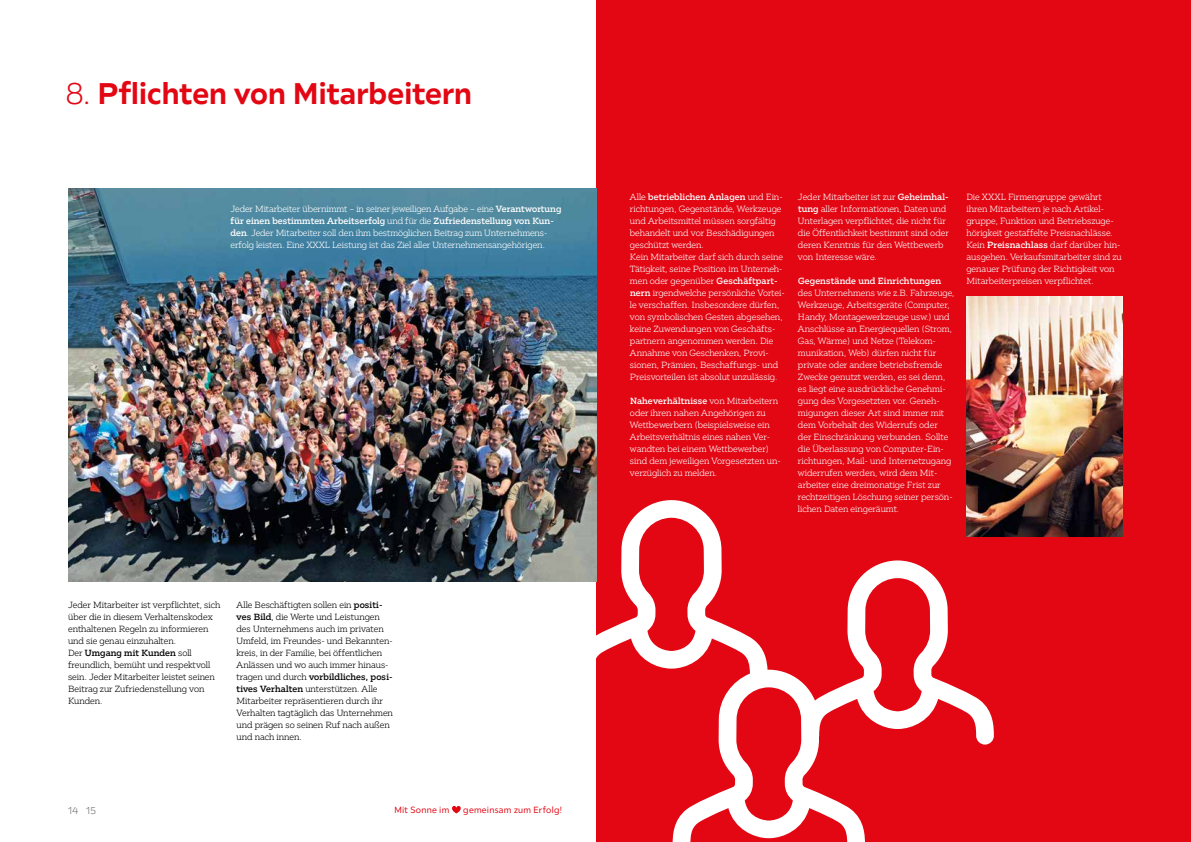
<style>
.page{position:relative;width:1191px;height:842px;background:#fff}
.page>*{position:absolute;margin:0;border:0;box-sizing:border-box;transform-origin:0 0}
.t1{font:700 30px "XXX Lutz Sans";letter-spacing:.005em;color:#e30613}
.t2{font:300 10px "XXX Lutz Sans";color:#706f6f}
.t3{font:300 9px/12px "XXX Lutz Serif";color:#fff}
.t4{font:300 9px/12px "XXX Lutz Serif";color:#000}
.t5{font:9px "XXX Lutz Sans";letter-spacing:.03em;color:#e30613}
.t6{font:500 9px "XXX Lutz Serif";letter-spacing:.015em;color:#fff}
.s1{font-weight:300}
.s2{font-weight:500}
</style>
<div class="page">
<svg style="left:452px;top:806px;width:9px;height:7px"></svg>
<div style="left:596px;top:0;width:595px;height:842px;background:#e30613"></div>
<img style="left:68px;top:188px;width:528px;height:393px">
<img style="left:966px;top:296px;width:157px;height:240px">
<svg style="left:575px;top:500px;width:419px;height:342px"></svg>
<h1 class="t1" style="left:66px;top:74px;width:408px"><span class="s1">8.</span> Pflichten von Mitarbeitern</h1>
<p class="t3" style="left:230px;top:203px;width:332px">Jeder Mitarbeiter übernimmt – in seiner jeweiligen Aufgabe – eine <span class="s2">Verantwortung für einen bestimmten Arbeitserfolg</span> und für die <span class="s2">Zufriedenstellung von Kun&shy;den</span>. Jeder Mitarbeiter soll den ihm bestmöglichen Beitrag zum Unternehmens&shy;erfolg leisten. Eine XXXL Leistung ist das Ziel aller Unternehmensangehörigen.</p>
<p class="t4" style="left:68px;top:599px;width:154px">Jeder Mitarbeiter ist verpflichtet, sich über die in diesem Verhaltenskodex enthaltenen Regeln zu informieren und sie genau einzuhalten.<br>Der <span class="s2">Umgang mit Kunden</span> soll freundlich, bemüht und respektvoll sein. Jeder Mitarbeiter leistet seinen<br>Beitrag zur Zufriedenstellung von<br>Kunden.</p>
<p class="t4" style="left:236px;top:599px;width:158px">Alle Beschäftigten sollen ein <span class="s2">positi&shy;ves Bild</span>, die Werte und Leistungen des Unternehmens auch im privaten Umfeld, im Freundes- und Bekannten&shy;kreis, in der Familie, bei öffentlichen Anlässen und wo auch immer hinaus&shy;tragen und durch <span class="s2">vorbildliches, posi&shy;tives Verhalten</span> unterstützen. Alle Mitarbeiter repräsentieren durch ihr Verhalten tagtäglich das Unternehmen und prägen so seinen Ruf nach außen und nach innen.</p>
<p class="t2" style="left:68px;top:804px;width:29px">14 15</p>
<p class="t5" style="left:394px;top:804px;width:56px">Mit Sonne im</p>
<p class="t5" style="left:463px;top:804px;width:101px">gemeinsam zum Erfolg!</p>
<p class="t3" style="left:630px;top:191px;width:156px">Alle <span class="s2">betrieblichen Anlagen</span> und Ein&shy;richtungen, Gegenstände, Werkzeuge und Arbeitsmittel müssen sorgfältig behandelt und vor Beschädigungen geschützt werden.<br>Kein Mitarbeiter darf sich durch seine Tätigkeit, seine Position im Unterneh&shy;men oder gegenüber <span class="s2">Geschäftpart&shy;nern</span> irgendwelche persönliche Vortei&shy;le verschaffen. Insbesondere dürfen, von symbolischen Gesten abgesehen, keine Zuwendungen von Geschäfts&shy;partnern angenommen werden. Die Annahme von Geschenken, Provi&shy;sionen, Prämien, Beschaffungs- und Preisvorteilen ist absolut unzulässig.</p>
<p class="t3" style="left:630px;top:395px;width:152px"><span class="s2">Naheverhältnisse</span> von Mitarbeitern oder ihren nahen Angehörigen zu Wettbewerbern (beispielsweise ein Arbeitsverhältnis eines nahen Ver&shy;wandten bei einem Wettbewerber) sind dem jeweiligen Vorgesetzten un&shy;verzüglich zu melden.</p>
<p class="t3" style="left:798px;top:191px;width:152px">Jeder Mitarbeiter ist zur <span class="s2">Geheimhal&shy;tung</span> aller Informationen, Daten und Unterlagen verpflichtet, die nicht für die Öffentlichkeit bestimmt sind oder deren Kenntnis für den Wettbewerb von Interesse wäre.</p>
<p class="t6" style="left:798px;top:275px;width:144px">Gegenstände und Einrichtungen</p>
<p class="t3" style="left:798px;top:287px;width:158px">des Unternehmens wie z.B. Fahrzeuge, Werkzeuge, Arbeitsgeräte (Computer, Handy, Montagewerkzeuge usw.) und Anschlüsse an Energiequellen (Strom, Gas, Wärme) und Netze (Telekom&shy;munikation, Web) dürfen nicht für private oder andere betriebsfremde Zwecke genutzt werden, es sei denn, es liegt eine ausdrückliche Genehmi&shy;gung des Vorgesetzten vor. Geneh&shy;migungen dieser Art sind immer mit dem Vorbehalt des Widerrufs oder<br>der Einschränkung verbunden. Sollte die Überlassung von Computer-Ein&shy;richtungen, Mail- und Internetzugang widerrufen werden, wird dem Mit&shy;arbeiter eine dreimonatige Frist zur rechtzeitigen Löschung seiner persön&shy;lichen Daten eingeräumt.</p>
<p class="t3" style="left:966px;top:191px;width:157px">Die XXXL Firmengruppe gewährt ihren Mitarbeitern je nach Artikel&shy;gruppe, Funktion und Betriebszuge&shy;hörigkeit gestaffelte Preisnachlässe.<br>Kein <span class="s2">Preisnachlass</span> darf darüber hin&shy;ausgehen. Verkaufsmitarbeiter sind zu genauer Prüfung der Richtigkeit von Mitarbeiterpreisen verpflichtet.</p>
</div>
